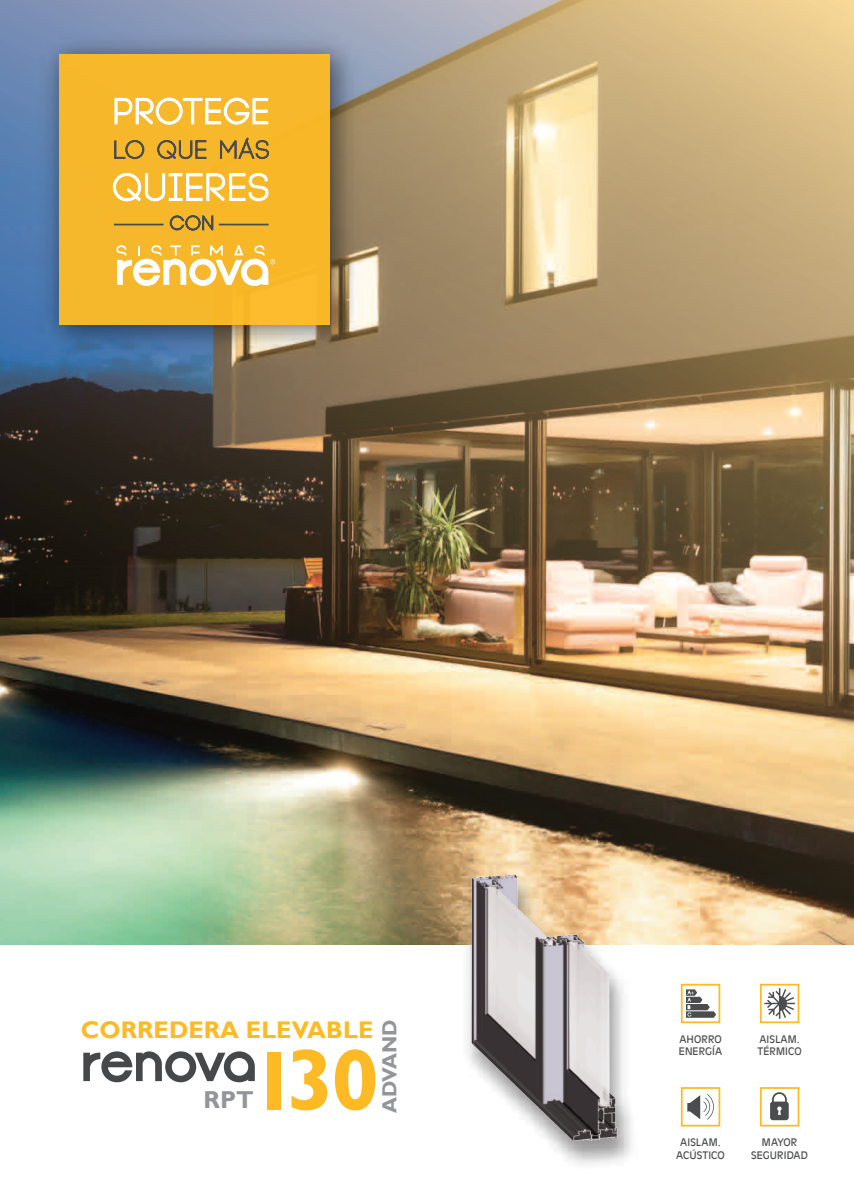
<style>
.page{position:relative;width:854px;height:1201px;background:#fff}
.page>*{position:absolute;margin:0;border:0;box-sizing:border-box;transform-origin:0 0}
.t1{font:700 24.5px "Gill Sans";color:#939598}
.t2{font:700 23.97px "Gill Sans";letter-spacing:.005em;color:#fdba25}
.t3{font:700 20.47px "Gill Sans";color:#939598}
.t4{font:10.15px/12.2px "Antique Olive";letter-spacing:.01em;color:#4b4c4d}
</style>
<div class="page">
<img style="left:0;top:0;width:853px;height:944px">
<img style="left:32px;top:26px;width:336px;height:336px">
<div style="left:59px;top:54px;width:270px;height:270px;background:#fdba25"></div>
<svg style="left:169px;top:215px;width:45px;height:16px"></svg>
<svg style="left:112px;top:97px;width:157px;height:105px"></svg>
<hr style="left:114px;top:224px;width:49px;height:1px;background:#4b4c4d">
<hr style="left:219px;top:224px;width:49px;height:1px;background:#4b4c4d">
<svg style="left:116px;top:245px;width:159px;height:41px"></svg>
<svg style="left:764px;top:988px;width:30px;height:30px"></svg>
<div style="left:759px;top:983px;width:40px;height:40px;border:2px solid #fdba25"></div>
<svg style="left:687px;top:1094px;width:26px;height:25px"></svg>
<div style="left:680px;top:1087px;width:40px;height:39px;border:2px solid #fdba25"></div>
<svg style="left:769px;top:1101px;width:19px;height:19px"></svg>
<svg style="left:771px;top:1092px;width:15px;height:22px"></svg>
<div style="left:759px;top:1087px;width:40px;height:39px;border:2px solid #fdba25"></div>
<svg style="left:686px;top:989px;width:30px;height:28px"></svg>
<div style="left:680px;top:983px;width:40px;height:40px;border:2px solid #fdba25"></div>
<svg style="left:83px;top:1051px;width:172px;height:31px"></svg>
<div style="left:267px;top:1052px;width:13px;height:57px;background:#fdba25"></div>
<svg style="left:291px;top:1049px;width:36px;height:61px"></svg>
<svg style="left:335px;top:1049px;width:40px;height:61px"></svg>
<img style="left:455px;top:868px;width:189px;height:297px">
<img style="left:458px;top:860px;width:170px;height:291px">
<h2 class="t2" style="left:81px;top:1015px;width:294px">CORREDERA ELEVABLE</h2>
<h1 class="t1" style="left:203px;top:1084px;width:52px">RPT</h1>
<h3 class="t3" style="left:377px;top:1112px;width:95px;rotate:-90deg">ADVAND</h3>
<p class="t4" style="left:678px;top:1033px;width:45px">AHORRO<br>ENERGÍA</p>
<p class="t4" style="left:757px;top:1033px;width:46px">AISLAM.<br>TÉRMICO</p>
<p class="t4" style="left:676px;top:1136px;width:50px;text-align:center">AISLAM.<br>ACÚSTICO</p>
<p class="t4" style="left:751px;top:1136px;width:58px;text-align:center">MAYOR<br>SEGURIDAD</p>
</div>
